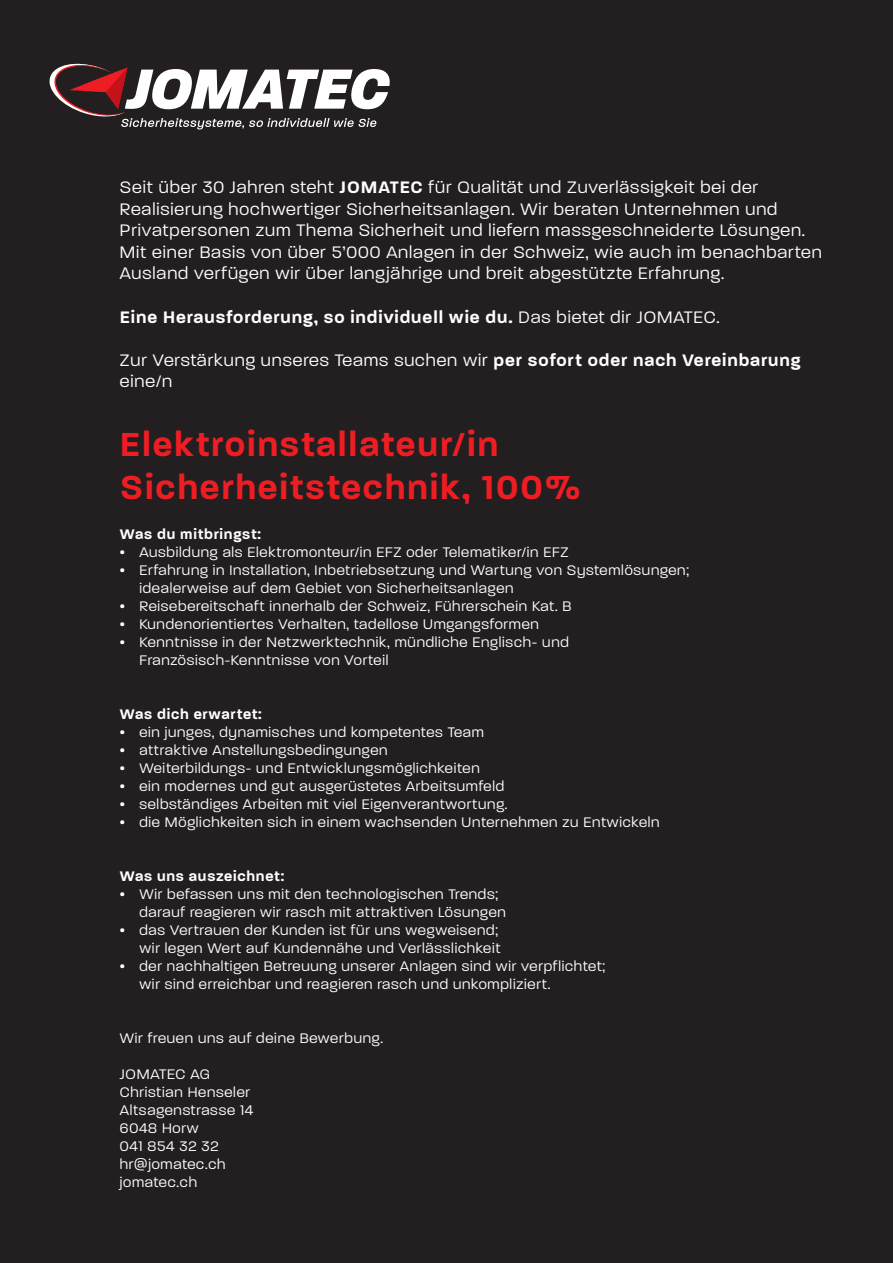
<style>
.page{position:relative;width:893px;height:1263px;background:#231f20}
.page>*{position:absolute;margin:0;border:0;box-sizing:border-box;transform-origin:0 0}
.t1{font:600 36px "Paralucent";letter-spacing:.05em;color:#ee1d23}
.t2{font:300 18px/21.6px "Paralucent";letter-spacing:.05em;color:#fff}
.t3{font:600 18px "Paralucent";letter-spacing:.05em;color:#fff}
.t4{font:300 15px/18px "Paralucent";letter-spacing:.05em;color:#fff}
.t5{font:600 15px "Paralucent";letter-spacing:.05em;color:#fff}
.s1{font-weight:600}
.s2{font-weight:300}
</style>
<div class="page">
<svg style="left:49px;top:63px;width:341px;height:66px"></svg>
<p class="t2" style="left:120px;top:176px;width:640px">Seit über 30 Jahren steht <span class="s1">JOMATEC</span> für Qualität und Zuverlässigkeit bei der</p>
<p class="t2" style="left:120px;top:198px;width:703px">Realisierung hochwertiger Sicherheitsanlagen. Wir beraten Unternehmen und Privatpersonen zum Thema Sicherheit und liefern massgeschneiderte Lösungen.<br>Mit einer Basis von über 5’000 Anlagen in der Schweiz, wie auch im benachbarten Ausland verfügen wir über langjährige und breit abgestützte Erfahrung.</p>
<p class="t3" style="left:120px;top:306px;width:601px">Eine Herausforderung, so individuell wie du. <span class="s2">Das bietet dir JOMATEC.</span></p>
<p class="t2" style="left:120px;top:349px;width:682px">Zur Verstärkung unseres Teams suchen wir <span class="s1">per sofort oder nach Vereinbarung </span>eine/n</p>
<p class="t1" style="left:120px;top:422px;width:380px">Elektroinstallateur/in</p>
<p class="t1" style="left:120px;top:465px;width:462px">Sicherheitstechnik, 100%</p>
<p class="t5" style="left:120px;top:525px;width:143px">Was du mitbringst:</p>
<p class="t4" style="left:120px;top:543px;width:450px">• Ausbildung als Elektromonteur/in EFZ oder Telematiker/in EFZ</p>
<p class="t4" style="left:139px;top:561px;width:551px;text-indent:-20px">• Erfahrung in Installation, Inbetriebsetzung und Wartung von Systemlösungen; idealerweise auf dem Gebiet von Sicherheitsanlagen</p>
<p class="t4" style="left:120px;top:597px;width:453px">• Reisebereitschaft innerhalb der Schweiz, Führerschein Kat. B</p>
<p class="t4" style="left:120px;top:615px;width:420px">• Kundenorientiertes Verhalten, tadellose Umgangsformen</p>
<p class="t4" style="left:139px;top:633px;width:431px;text-indent:-20px">• Kenntnisse in der Netzwerktechnik, mündliche Englisch- und<br>Französisch-Kenntnisse von Vorteil</p>
<p class="t5" style="left:120px;top:705px;width:143px">Was dich erwartet:</p>
<p class="t4" style="left:120px;top:723px;width:365px">• ein junges, dynamisches und kompetentes Team</p>
<p class="t4" style="left:120px;top:741px;width:269px">• attraktive Anstellungsbedingungen</p>
<p class="t4" style="left:120px;top:759px;width:361px">• Weiterbildungs- und Entwicklungsmöglichkeiten</p>
<p class="t4" style="left:120px;top:777px;width:386px">• ein modernes und gut ausgerüstetes Arbeitsumfeld</p>
<p class="t4" style="left:120px;top:795px;width:389px">• selbständiges Arbeiten mit viel Eigenverantwortung.</p>
<p class="t4" style="left:120px;top:813px;width:541px">• die Möglichkeiten sich in einem wachsenden Unternehmen zu Entwickeln</p>
<p class="t5" style="left:120px;top:867px;width:166px">Was uns auszeichnet:</p>
<p class="t4" style="left:139px;top:885px;width:368px;text-indent:-20px">• Wir befassen uns mit den technologischen Trends; darauf reagieren wir rasch mit attraktiven Lösungen</p>
<p class="t4" style="left:120px;top:921px;width:379px">• das Vertrauen der Kunden ist für uns wegweisend;</p>
<p class="t4" style="left:139px;top:939px;width:363px">wir legen Wert auf Kundennähe und Verlässlichkeit</p>
<p class="t4" style="left:120px;top:957px;width:487px">• der nachhaltigen Betreuung unserer Anlagen sind wir verpflichtet;</p>
<p class="t4" style="left:139px;top:975px;width:412px">wir sind erreichbar und reagieren rasch und unkompliziert.</p>
<p class="t4" style="left:120px;top:1029px;width:265px">Wir freuen uns auf deine Bewerbung.</p>
<p class="t4" style="left:120px;top:1065px;width:92px">JOMATEC AG</p>
<p class="t4" style="left:120px;top:1083px;width:132px">Christian Henseler</p>
<p class="t4" style="left:120px;top:1101px;width:135px">Altsagenstrasse 14</p>
<p class="t4" style="left:120px;top:1119px;width:80px">6048 Horw</p>
<p class="t4" style="left:120px;top:1137px;width:100px">041 854 32 32</p>
<p class="t4" style="left:120px;top:1155px;width:107px">hr@jomatec.ch</p>
<p class="t4" style="left:120px;top:1173px;width:79px">jomatec.ch</p>
</div>
